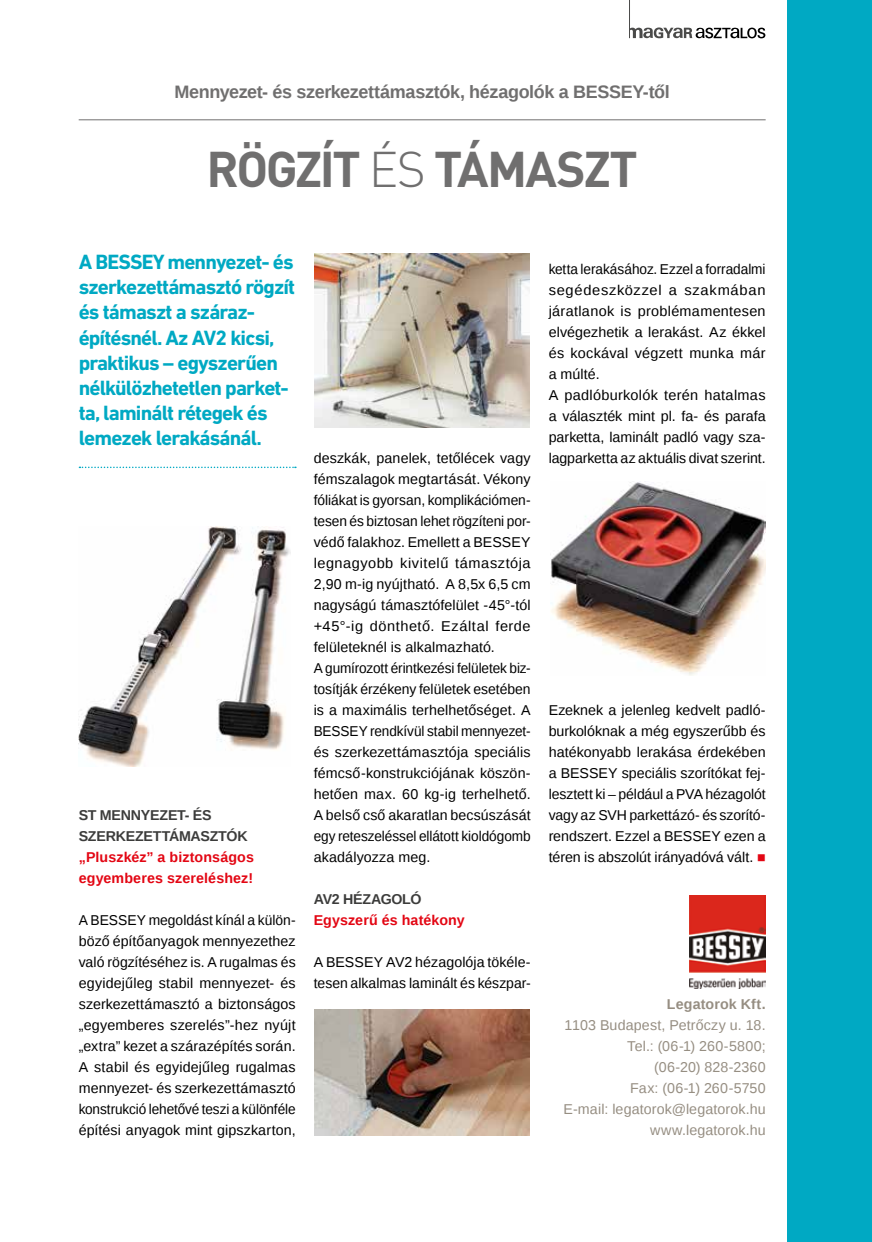
<style>
.page{position:relative;width:872px;height:1242px;background:#fff}
.page>*{position:absolute;margin:0;border:0;box-sizing:border-box;transform-origin:0 0}
.t1{font:700 49.5px "DIN Pro";letter-spacing:-.05em;color:#706f6f}
.t2{font:700 21px/25.2px "DIN Next LT Pro";letter-spacing:-.04em;color:#00a9c3}
.t3{font:700 18px "Liberation Sans";letter-spacing:-.02em;color:#706f6f}
.t4{font:14.25px/21px "Liberation Sans";letter-spacing:.005em;color:#000;text-align:justify}
.t5{font:14.25px/21px "Liberation Sans";letter-spacing:.005em;color:#000;scale:.96 1}
.t6{font:14.25px/21px "Liberation Sans";letter-spacing:.01em;color:#968e82;text-align:right}
.t7{font:700 14.25px/21px "Liberation Sans";letter-spacing:.01em;color:#e30613}
.t8{font:700 14.25px/21px "Liberation Sans";letter-spacing:-.02em;color:#3c3c3b}
.t9{font:700 14.25px "Liberation Sans";letter-spacing:.01em;color:#968e82}
.s1{font-weight:300}
.s2{color:#e30613}
</style>
<div class="page">
<div style="left:787px;top:0;width:85px;height:1242px;background:#00a9c3"></div>
<svg style="left:630px;top:27px;width:135px;height:11px"></svg>
<hr style="left:629px;top:0;width:1px;height:38px;background:#4a4a49">
<svg style="left:79px;top:466px;width:217px;height:2px"></svg>
<img style="left:689px;top:895px;width:76px;height:93px">
<img style="left:551px;top:482px;width:214px;height:193px">
<img style="left:315px;top:1009px;width:214px;height:126px">
<img style="left:79px;top:526px;width:211px;height:240px">
<img style="left:315px;top:253px;width:214px;height:174px">
<hr style="left:79px;top:119px;width:686px;height:1px;background:#706f6f">
<p class="t3" style="left:174px;top:80px;width:497px">Mennyezet- és szerkezettámasztók, hézagolók a BESSEY-től</p>
<h1 class="t1" style="left:206px;top:135px;width:433px">RÖGZÍT <span class="s1">ÉS</span> TÁMASZT</h1>
<h2 class="t2" style="left:79px;top:249px;width:218px">A BESSEY mennyezet- és szerkezettámasztó rögzít és támaszt a száraz&shy;építésnél. Az AV2 kicsi, praktikus – egyszerűen nélkülözhetetlen parket&shy;ta, laminált rétegek és lemezek lerakásánál.</h2>
<p class="t8" style="left:79px;top:804px;width:171px">ST MENNYEZET- ÉS<br>SZERKEZETTÁMASZTÓK</p>
<p class="t7" style="left:79px;top:846px;width:177px">„Pluszkéz” a biztonságos egyemberes szereléshez!</p>
<p class="t4" style="left:79px;top:910px;width:218px">A BESSEY megoldást kínál a külön&shy;böző építőanyagok mennyezethez való rögzítéséhez is. A rugalmas és egyidejűleg stabil mennyezet- és szerkezettámasztó a biztonságos „egyemberes szerelés”-hez nyújt „extra” kezet a szárazépítés során.<br>A stabil és egyidejűleg rugalmas mennyezet- és szerkezettámasztó konstrukció lehetővé teszi a különféle építési anyagok mint gipszkarton,</p>
<p class="t4" style="left:314px;top:448px;width:218px;text-align:left">deszkák, panelek, tetőlécek vagy fémszalagok megtartását. Vékony fóliákat is gyorsan, komplikációmen&shy;tesen és biztosan lehet rögzíteni por&shy;védő falakhoz. Emellett a BESSEY legnagyobb kivitelű támasztója 2,90 m-ig nyújtható. A 8,5x 6,5 cm nagyságú támasztófelület -45°-tól +45°-ig dönthető. Ezáltal ferde felületeknél is alkalmazható.<br>A gumírozott érintkezési felületek biz&shy;tosítják érzékeny felületek esetében is a maximális terhelhetőséget. A BESSEY rendkívül stabil mennyezet&shy;és szerkezettámasztója speciális fémcső-konstrukciójának köszön&shy;hetően max. 60 kg-ig terhelhető.<br>A belső cső akaratlan becsúszását egy reteszeléssel ellátott kioldógomb akadályozza meg.</p>
<p class="t8" style="left:314px;top:888px;width:109px">AV2 HÉZAGOLÓ</p>
<p class="t7" style="left:314px;top:909px;width:153px">Egyszerű és hatékony</p>
<p class="t4" style="left:314px;top:952px;width:218px">A BESSEY AV2 hézagolója tökéle&shy;tesen alkalmas laminált és készpar-</p>
<p class="t5" style="left:548px;top:259px;width:227px">ketta lerakásához. Ezzel a forradalmi segédeszközzel a szakmában járatlanok is problémamentesen elvégezhetik a lerakást. Az ékkel és kockával végzett munka már a múlté.<br>A padlóburkolók terén hatalmas a választék mint pl. fa- és parafa parketta, laminált padló vagy sza&shy;lagparketta az aktuális divat szerint.</p>
<p class="t4" style="left:548px;top:700px;width:218px">Ezeknek a jelenleg kedvelt padló&shy;burkolóknak a még egyszerűbb és hatékonyabb lerakása érdekében a BESSEY speciális szorítókat fej&shy;lesztett ki – például a PVA hézagolót vagy az SVH parkettázó- és szorító&shy;rendszert. Ezzel a BESSEY ezen a téren is abszolút irányadóvá vált. <span class="s2">■</span></p>
<p class="t9" style="left:667px;top:994px;width:100px">Legatorok Kft.</p>
<p class="t6" style="left:563px;top:1015px;width:204px">1103 Budapest, Petrőczy u. 18.<br>Tel.: (06-1) 260-5800;<br>(06-20) 828-2360<br>Fax: (06-1) 260-5750<br>E-mail: legatorok@legatorok.hu www.legatorok.hu</p>
</div>
